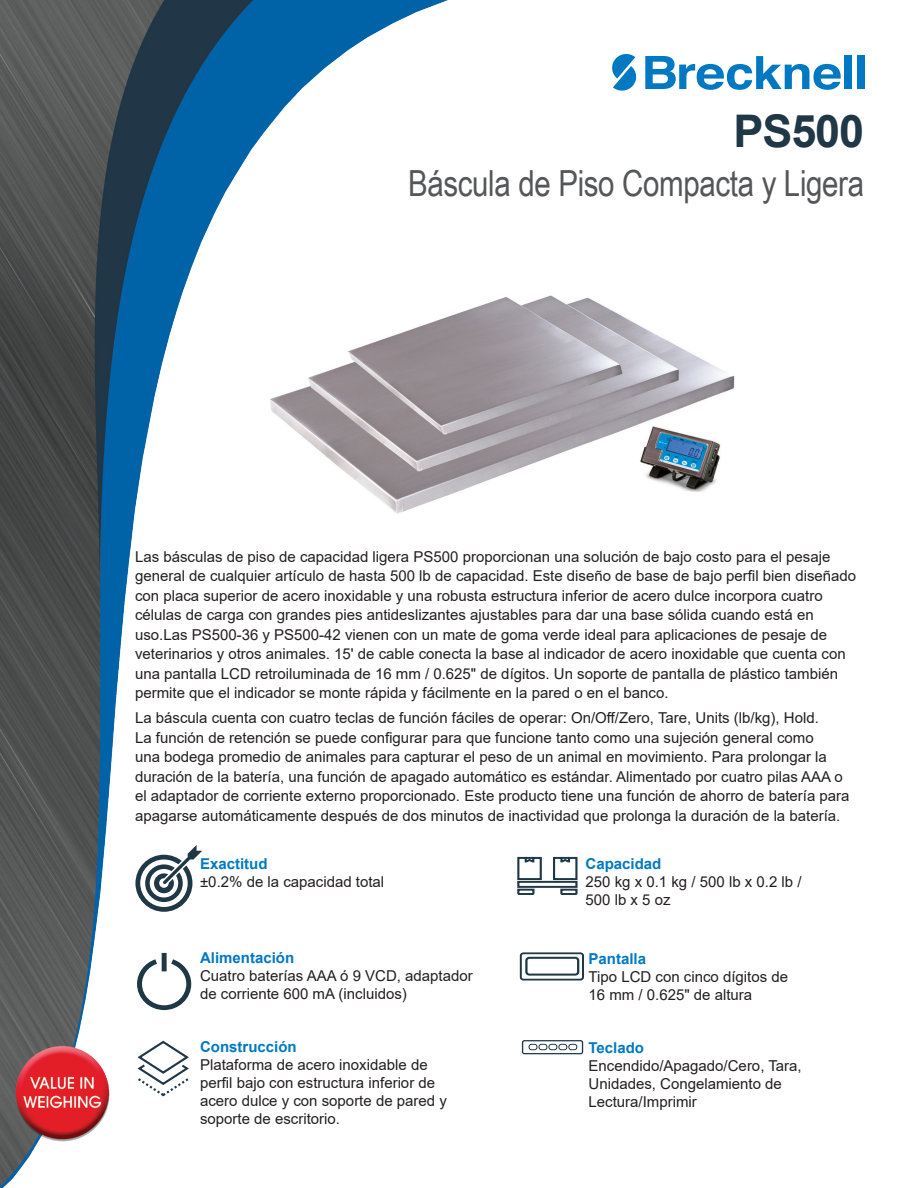
<style>
.page{position:relative;width:918px;height:1188px;background:#fff}
.page>*{position:absolute;margin:0;border:0;box-sizing:border-box;transform-origin:0 0}
.t1{font:700 45px "Arial";letter-spacing:-.025em;color:#203746}
.t2{font:36px "Arial Narrow";letter-spacing:-.01em;color:#54575a}
.t3{font:15px/19.5px "Arial";color:#231f20}
.t4{font:700 15px "Arial";color:#0079c2}
</style>
<div class="page">
<img style="left:0;top:0;width:865px;height:1188px">
<svg style="left:612px;top:54px;width:26px;height:37px"></svg>
<svg style="left:645px;top:56px;width:196px;height:34px"></svg>
<div style="left:845px;top:56px;width:7px;height:33px;background:#0079c2"></div>
<div style="left:858px;top:56px;width:7px;height:33px;background:#0079c2"></div>
<svg style="left:135px;top:845px;width:67px;height:67px"></svg>
<svg style="left:135px;top:956px;width:59px;height:56px"></svg>
<div style="left:162px;top:953px;width:5px;height:18px;background:#203746"></div>
<div style="left:520px;top:952px;width:64px;height:29px;border:2px solid #203746;border-radius:3px"></div>
<div style="left:525px;top:957px;width:54px;height:19px;border:2px solid #203746;border-radius:3px"></div>
<div style="left:522px;top:1040px;width:61px;height:14px;border:1px solid #203746;border-radius:2px"></div>
<div style="left:529px;top:1044px;width:8px;height:6px;border:1px solid #203746;border-radius:2px"></div>
<div style="left:539px;top:1044px;width:8px;height:6px;border:1px solid #203746;border-radius:2px"></div>
<div style="left:549px;top:1044px;width:8px;height:6px;border:1px solid #203746;border-radius:2px"></div>
<div style="left:558px;top:1044px;width:9px;height:6px;border:1px solid #203746;border-radius:2px"></div>
<div style="left:568px;top:1044px;width:9px;height:6px;border:1px solid #203746;border-radius:2px"></div>
<svg style="left:136px;top:1039px;width:55px;height:59px"></svg>
<svg style="left:516px;top:888px;width:20px;height:8px"></svg>
<div style="left:517px;top:881px;width:61px;height:7px;border:2px solid #203746"></div>
<svg style="left:559px;top:888px;width:20px;height:8px"></svg>
<svg style="left:516px;top:856px;width:27px;height:25px"></svg>
<svg style="left:552px;top:856px;width:27px;height:25px"></svg>
<img style="left:254px;top:264px;width:491px;height:258px">
<h1 class="t1" style="left:734px;top:99px;width:132px">PS500</h1>
<h2 class="t2" style="left:408px;top:157px;width:458px">Báscula de Piso Compacta y Ligera</h2>
<p class="t3" style="left:135px;top:547px;width:723px">Las básculas de piso de capacidad ligera PS500 proporcionan una solución de bajo costo para el pesaje general de cualquier artículo de hasta 500 lb de capacidad. Este diseño de base de bajo perfil bien diseñado con placa superior de acero inoxidable y una robusta estructura inferior de acero dulce incorpora cuatro células de carga con grandes pies antideslizantes ajustables para dar una base sólida cuando está en uso.Las PS500-36 y PS500-42 vienen con un mate de goma verde ideal para aplicaciones de pesaje de veterinarios y otros animales. 15' de cable conecta la base al indicador de acero inoxidable que cuenta con una pantalla LCD retroiluminada de 16 mm / 0.625" de dígitos. Un soporte de pantalla de plástico también permite que el indicador se monte rápida y fácilmente en la pared o en el banco.</p>
<p class="t3" style="left:135px;top:708px;width:716px">La báscula cuenta con cuatro teclas de función fáciles de operar: On/Off/Zero, Tare, Units (lb/kg), Hold.<br>La función de retención se puede configurar para que funcione tanto como una sujeción general como<br>una bodega promedio de animales para capturar el peso de un animal en movimiento. Para prolongar la duración de la batería, una función de apagado automático es estándar. Alimentado por cuatro pilas AAA o el adaptador de corriente externo proporcionado. Este producto tiene una función de ahorro de batería para apagarse automáticamente después de dos minutos de inactividad que prolonga la duración de la batería.</p>
<p class="t4" style="left:200px;top:853px;width:69px">Exactitud</p>
<p class="t3" style="left:200px;top:872px;width:186px">±0.2% de la capacidad total</p>
<p class="t4" style="left:200px;top:947px;width:96px">Alimentación</p>
<p class="t3" style="left:200px;top:967px;width:274px;line-height:18px">Cuatro baterías AAA ó 9 VCD, adaptador de corriente 600 mA (incluidos)</p>
<p class="t4" style="left:200px;top:1036px;width:98px">Construcción</p>
<p class="t3" style="left:200px;top:1056px;width:248px;line-height:18px">Plataforma de acero inoxidable de perfil bajo con estructura inferior de acero dulce y con soporte de pared y soporte de escritorio.</p>
<p class="t4" style="left:586px;top:853px;width:77px">Capacidad</p>
<p class="t3" style="left:586px;top:873px;width:217px;line-height:18px">250 kg x 0.1 kg / 500 lb x 0.2 lb /<br>500 lb x 5 oz</p>
<p class="t4" style="left:589px;top:948px;width:59px">Pantalla</p>
<p class="t3" style="left:589px;top:967px;width:201px;line-height:18px">Tipo LCD con cinco dígitos de<br>16 mm / 0.625" de altura</p>
<p class="t4" style="left:589px;top:1037px;width:57px">Teclado</p>
<p class="t3" style="left:589px;top:1056px;width:215px;line-height:18px">Encendido/Apagado/Cero, Tara,<br>Unidades, Congelamiento de<br>Lectura/Imprimir</p>
</div>
